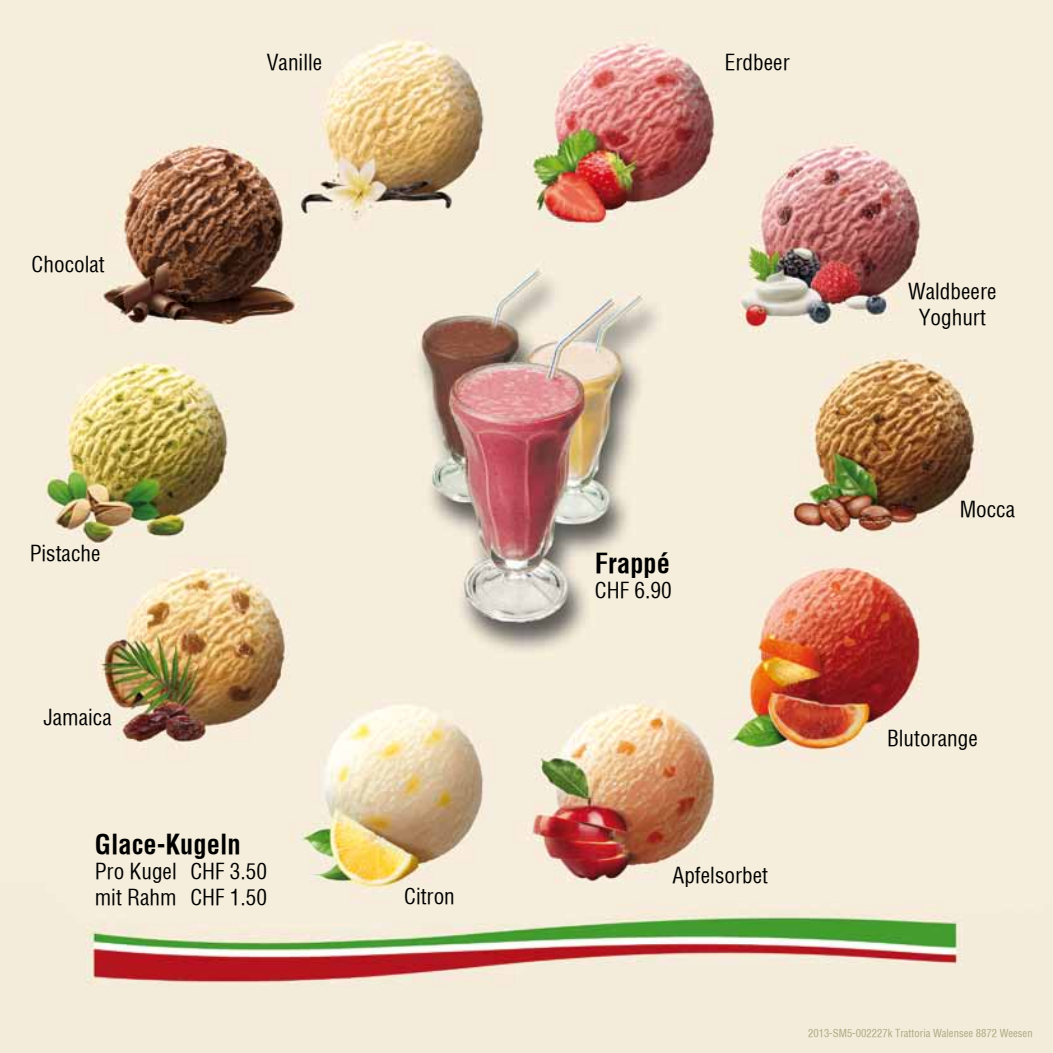
<style>
.page{position:relative;width:1053px;height:1053px;background:#fff}
.page>*{position:absolute;margin:0;border:0;box-sizing:border-box;transform-origin:0 0}
.t1{font:700 condensed 26.5px "Helvetica";color:#000}
.t2{font:21.25px/25.5px "Helvetica Condensed";color:#000}
.t3{font:10.5px "Helvetica Condensed";color:#aca781}
</style>
<div class="page">
<img style="left:0;top:0;width:1053px;height:1052px">
<p class="t2" style="left:32px;top:251px;width:75px">Chocolat</p>
<p class="t2" style="left:267px;top:50px;width:57px">Vanille</p>
<p class="t2" style="left:30px;top:540px;width:72px">Pistache</p>
<p class="t2" style="left:43px;top:704px;width:70px">Jamaica</p>
<p class="t1" style="left:95px;top:827px;width:147px">Glace-Kugeln</p>
<p class="t2" style="left:95px;top:858px;width:174px">Pro Kugel CHF 3.50 mit Rahm CHF 1.50</p>
<p class="t2" style="left:404px;top:882px;width:52px">Citron</p>
<p class="t2" style="left:724px;top:50px;width:66px">Erdbeer</p>
<p class="t2" style="left:908px;top:279px;width:90px;text-align:center">Waldbeere<br>Yoghurt</p>
<p class="t1" style="left:595px;top:546px;width:77px">Frappé</p>
<p class="t2" style="left:595px;top:577px;width:78px">CHF 6.90</p>
<p class="t2" style="left:672px;top:861px;width:97px">Apfelsorbet</p>
<p class="t2" style="left:959px;top:497px;width:57px">Mocca</p>
<p class="t2" style="left:887px;top:725px;width:92px">Blutorange</p>
<p class="t3" style="left:808px;top:1026px;width:226px">2013-SM5-002227k Trattoria Walensee 8872 Weesen</p>
</div>
